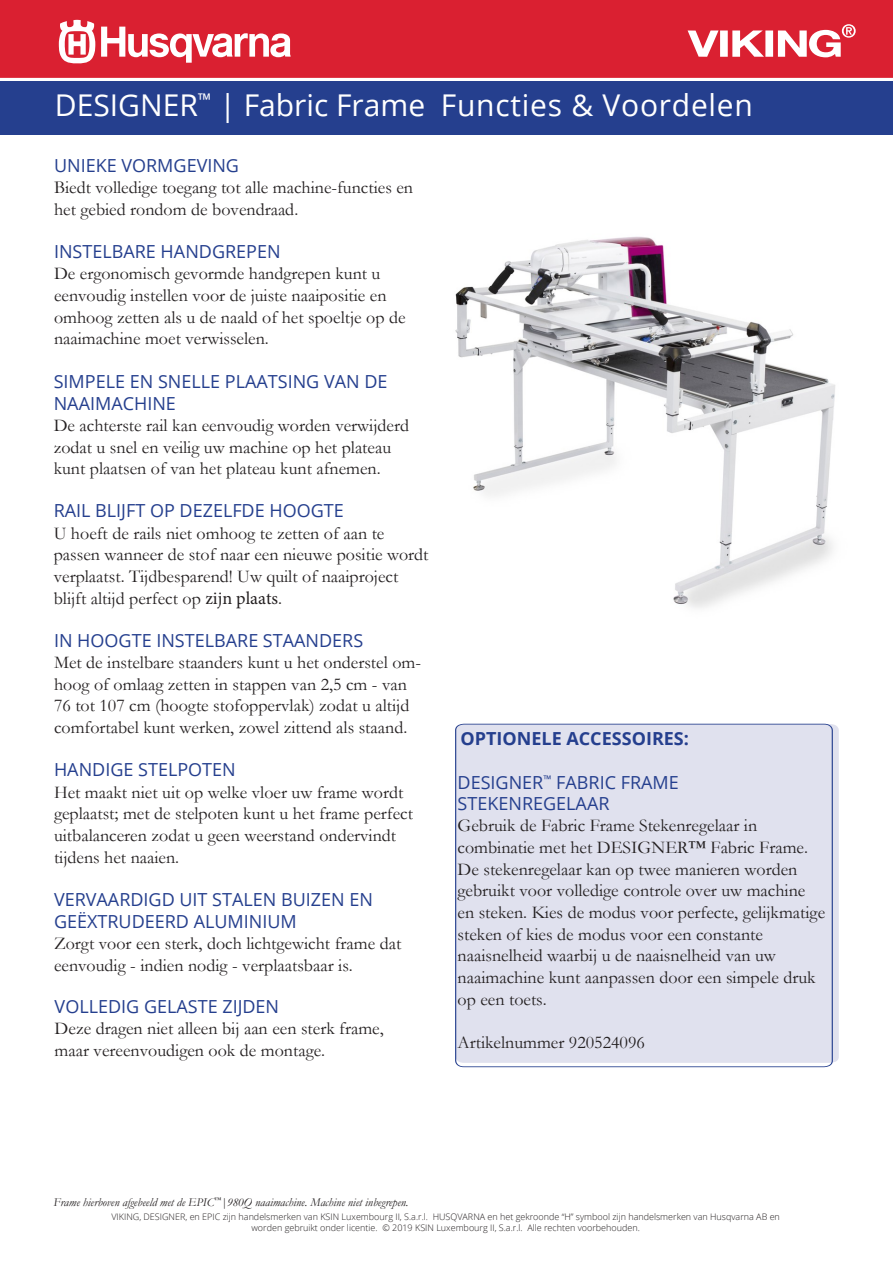
<style>
.page{position:relative;width:893px;height:1263px;background:#fff}
.page>*{position:absolute;margin:0;border:0;box-sizing:border-box;transform-origin:0 0}
.t1{font:30px "Open Sans";color:#fff}
.t2{font:18px/21.6px "Garamond";color:#231f20}
.Feature_Rubrik{font:700 18px "Open Sans";color:#253f8e}
.t3{font:italic 12px "Garamond";color:#231f20}
.t4{font:300 9px/10.8px "Open Sans";color:#231f20;text-align:center}
.s1{font-family:"Open Sans";color:#253f8e}
.s2{font-family:"Minion Pro"}
.s3{font-style:inherit}
</style>
<div class="page">
<div style="left:0;top:0;width:893px;height:80px;background:#da2031"></div>
<svg style="left:59px;top:20px;width:36px;height:43px"></svg>
<svg style="left:101px;top:27px;width:190px;height:36px"></svg>
<hr style="left:0;top:78px;width:893px;height:3px;background:#fff">
<svg style="left:688px;top:24px;width:168px;height:33px"></svg>
<div style="left:0;top:81px;width:893px;height:53px;background:#253f8e"></div>
<div style="left:455px;top:724px;width:378px;height:343px;background:#e0e1ee"></div>
<img style="left:455px;top:236px;width:380px;height:372px">
<p class="t1" style="left:55px;top:84px;width:699px">DESIGNER<sup>™</sup> | Fabric Frame Functies &amp; Voordelen</p>
<p class="t2" style="left:54px;top:155px;width:361px"><span class="s1">UNIEKE VORMGEVING<br></span>Biedt volledige toegang tot alle machine-functies en het gebied rondom de bovendraad.</p>
<p class="t2" style="left:54px;top:241px;width:353px"><span class="s1">INSTELBARE HANDGREPEN<br></span>De ergonomisch gevormde handgrepen kunt u eenvoudig instellen voor de juiste naaipositie en omhoog zetten als u de naald of het spoeltje op de naaimachine moet verwisselen.</p>
<p class="t2" style="left:54px;top:371px;width:357px"><span class="s1">SIMPELE EN SNELLE PLAATSING VAN DE NAAIMACHINE<br></span>De achterste rail kan eenvoudig worden verwijderd zodat u snel en veilig uw machine op het plateau kunt plaatsen of van het plateau kunt afnemen.</p>
<p class="t2" style="left:54px;top:500px;width:376px"><span class="s1">RAIL BLIJFT OP DEZELFDE HOOGTE<br></span>U hoeft de rails niet omhoog te zetten of aan te passen wanneer de stof naar een nieuwe positie wordt verplaatst. Tijdbesparend! Uw quilt of naaiproject blijft altijd perfect op <span class="s2">zijn plaats</span>.</p>
<p class="t2" style="left:54px;top:630px;width:369px"><span class="s1">IN HOOGTE INSTELBARE STAANDERS<br></span>Met de instelbare staanders kunt u het onderstel om&shy;hoog of omlaag zetten in stappen van 2,5 cm - van 76 tot 107 cm (hoogte stofoppervlak) zodat u altijd comfortabel kunt werken, zowel zittend als staand.</p>
<p class="t2" style="left:54px;top:759px;width:360px"><span class="s1">HANDIGE STELPOTEN<br></span>Het maakt niet uit op welke vloer uw frame wordt geplaatst; met de stelpoten kunt u het frame perfect uitbalanceren zodat u geen weerstand ondervindt tijdens het naaien.</p>
<p class="t2" style="left:54px;top:890px;width:349px"><span class="s1">VERVAARDIGD UIT STALEN BUIZEN EN GEËXTRUDEERD ALUMINIUM<br></span>Zorgt voor een sterk, doch lichtgewicht frame dat eenvoudig - indien nodig - verplaatsbaar is.</p>
<p class="t2" style="left:55px;top:996px;width:331px"><span class="s1">VOLLEDIG GELASTE ZIJDEN<br></span>Deze dragen niet alleen bij aan een sterk frame, maar vereenvoudigen ook de montage.</p>
<p class="Feature_Rubrik" style="left:460px;top:726px;width:230px">OPTION<span class="s3">ELE</span> ACCESSO<span class="s3">IRES</span>:</p>
<p class="t2" style="left:458px;top:772px;width:369px"><span class="s1">DESIGNER</span><sup>™</sup> <span class="s1">FABRIC FRAME STEKENREGELAAR<br></span>Gebruik de Fabric Frame Stekenregelaar in combinatie met het DESIGNER™ Fabric Frame.<br>De stekenregelaar kan op twee manieren worden gebruikt voor volledige controle over uw machine en steken. Kies de modus voor perfecte, gelijkmatige steken of kies de modus voor een constante naaisnelheid waarbij u de naaisnelheid van uw naaimachine kunt aanpassen door een simpele druk op een toets.</p>
<p class="t2" style="left:458px;top:1031px;width:189px">Artikelnummer 920524096</p>
<p class="t3" style="left:53px;top:1194px;width:357px"><span class="s3">Frame</span> hierboven afgebeeld met de <span class="s3">EPIC</span><sup>™</sup><span class="s3">|980Q</span> naai<span class="s3">machine. Machine</span> niet inbegrepen<span class="s3">.</span></p>
<p class="t4" style="left:111px;top:1211px;width:670px">VIKING, DESIGNER, en EPIC zijn handelsmerken van KSIN Luxembourg II, S.a.r.l. HUSQVARNA en het gekroonde “H” symbool zijn handelsmerken van Husqvarna AB en worden gebruikt onder licentie. © 2019 KSIN Luxembourg II, S.a.r.l. Alle rechten voorbehouden.</p>
</div>
